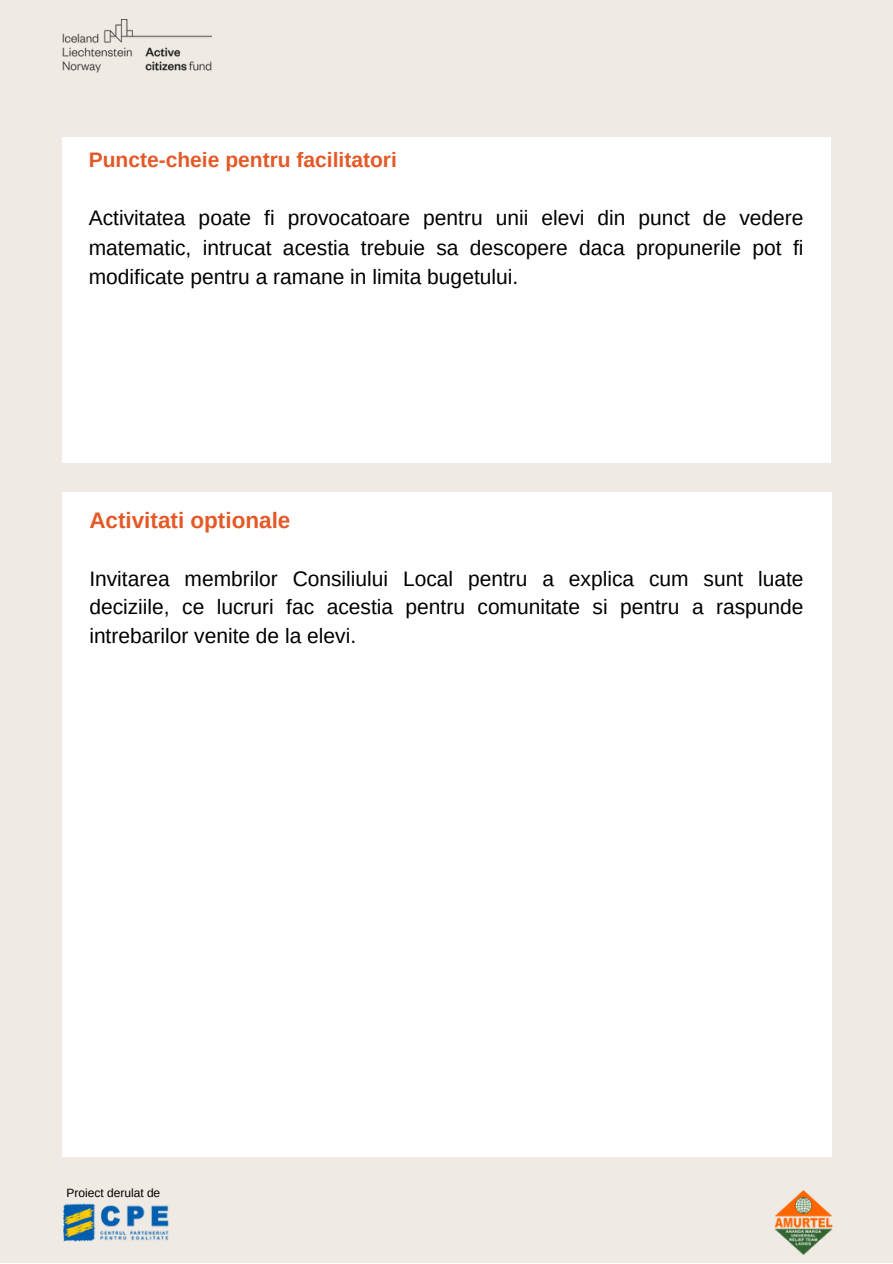
<style>
.page{position:relative;width:893px;height:1264px;background:#fff}
.page>*{position:absolute;margin:0;border:0;box-sizing:border-box;transform-origin:0 0}
.t1{font:700 22.5px "Arimo";color:#e45927}
.t2{font:21px/28.2px "Arimo";color:#000;text-align:justify}
.t3{font:700 21px "Arimo";color:#e45927}
.t4{font:12px "Arimo";color:#000}
</style>
<div class="page">
<div style="left:0;top:0;width:892px;height:1262px;background:#efeae4"></div>
<div style="left:62px;top:492px;width:769px;height:664px;background:#fff"></div>
<img style="left:62px;top:19px;width:150px;height:53px">
<img style="left:63px;top:1203px;width:106px;height:38px">
<img style="left:774px;top:1190px;width:59px;height:65px">
<div style="left:62px;top:138px;width:768px;height:325px;background:#fff"></div>
<h2 class="t3" style="left:89px;top:148px;width:309px">Puncte-cheie pentru facilitatori</h2>
<p class="t2" style="left:89px;top:203px;width:716px;line-height:29.2px">Activitatea poate fi provocatoare pentru unii elevi din punct de vedere matematic, intrucat acestia trebuie sa descopere daca propunerile pot fi modificate pentru a ramane in limita bugetului.</p>
<h1 class="t1" style="left:89px;top:507px;width:202px">Activitati optionale</h1>
<h2 class="t2" style="left:89px;top:565px;width:715px">Invitarea membrilor Consiliului Local pentru a explica cum sunt luate deciziile, ce lucruri fac acestia pentru comunitate si pentru a raspunde intrebarilor venite de la elevi.</h2>
<h1 class="t4" style="left:66px;top:1186px;width:95px">Proiect derulat de</h1>
</div>
